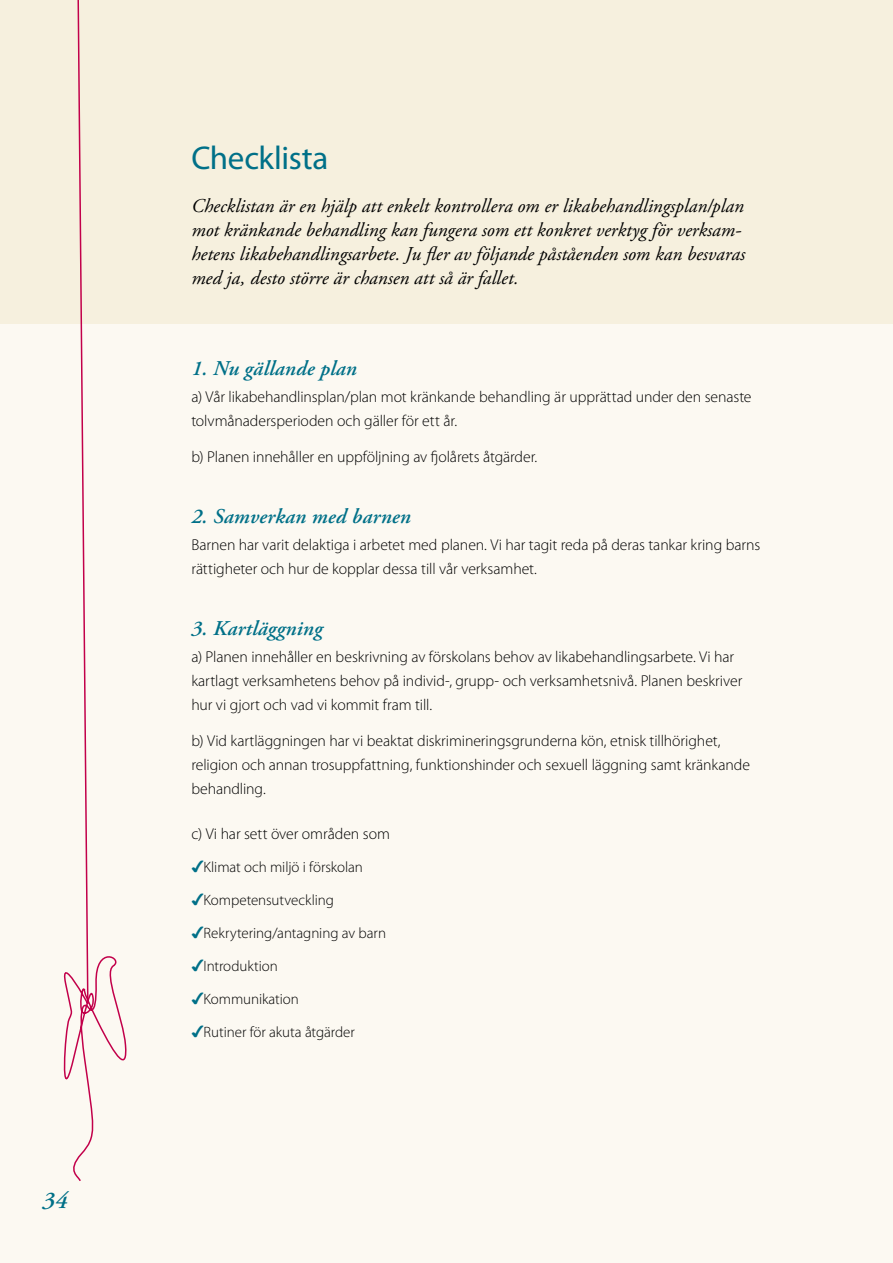
<style>
.page{position:relative;width:893px;height:1263px;background:#fcf9f2}
.page>*{position:absolute;margin:0;border:0;box-sizing:border-box;transform-origin:0 0}
.t1{font:33px "Myriad Pro";letter-spacing:-.01em;color:#007088}
.t2{font:italic 600 24px "Adobe Garamond Pro";color:#007088}
.t3{font:italic 600 21px "Adobe Garamond Pro";letter-spacing:.01em;color:#007088}
.t4{font:italic 19.5px/24px "Adobe Garamond Pro";color:#000}
.t5{font:300 15.75px/24px "Myriad Pro";letter-spacing:-.005em;color:#000}
.t6{font:300 15px/33px "Myriad Pro";letter-spacing:-.005em;color:#000}
.s1{font-family:"Monotype Sorts";font-weight:400;color:#007088}
</style>
<div class="page">
<div style="left:0;top:0;width:893px;height:324px;background:#f6f0de"></div>
<svg style="left:63px;top:0;width:64px;height:1181px"></svg>
<h2 class="t2" style="left:43px;top:1187px;width:15px">34</h2>
<h1 class="t1" style="left:191px;top:137px;width:139px">Checklista</h1>
<p class="t4" style="left:191px;top:194px;width:555px">Checklistan är en hjälp att enkelt kontrollera om er likabehandlingsplan/plan mot kränkande behandling kan fungera som ett konkret verktyg för verk-sam&shy;hetens likabehandlingsarbete. Ju fler av följande påståenden som kan besvaras med ja, desto större är chansen att så är fallet.</p>
<h3 class="t3" style="left:191px;top:356px;width:167px">1. Nu gällande plan</h3>
<p class="t5" style="left:191px;top:385px;width:562px">a) Vår likabehandlinsplan/plan mot kränkande behandling är upprättad under den senaste tolvmånadersperioden och gäller för ett år.</p>
<p class="t5" style="left:191px;top:445px;width:348px">b) Planen innehåller en uppföljning av fjolårets åtgärder.</p>
<h3 class="t3" style="left:191px;top:504px;width:221px">2. Samverkan med barnen</h3>
<p class="t5" style="left:191px;top:533px;width:570px">Barnen har varit delaktiga i arbetet med planen. Vi har tagit reda på deras tankar kring barns rättigheter och hur de kopplar dessa till vår verksamhet.</p>
<h3 class="t3" style="left:191px;top:616px;width:133px">3. Kartläggning</h3>
<p class="t5" style="left:191px;top:644px;width:552px">a) Planen innehåller en beskrivning av förskolans behov av likabehandlingsarbete. Vi har kartlagt verksamhetens behov på individ-, grupp- och verksamhetsnivå. Planen beskriver hur vi gjort och vad vi kommit fram till.</p>
<p class="t5" style="left:191px;top:728px;width:560px">b) Vid kartläggningen har vi beaktat diskrimineringsgrunderna kön, etnisk tillhörighet, religion och annan trosuppfattning, funktionshinder och sexuell läggning samt kränkande behandling.</p>
<p class="t5" style="left:191px;top:821px;width:200px">c) Vi har sett över områden som</p>
<p class="t6" style="left:191px;top:850px;width:173px"><span class="s1">4</span>Klimat och miljö i förskolan<br><span class="s1">4</span>Kompetensutveckling</p>
<p class="t6" style="left:191px;top:916px;width:196px"><span class="s1">4</span>Rekrytering/antagning av barn</p>
<p class="t6" style="left:191px;top:949px;width:88px"><span class="s1">4</span>Introduktion</p>
<p class="t6" style="left:191px;top:982px;width:109px"><span class="s1">4</span>Kommunikation</p>
<p class="t6" style="left:191px;top:1015px;width:165px"><span class="s1">4</span>Rutiner för akuta åtgärder</p>
</div>
